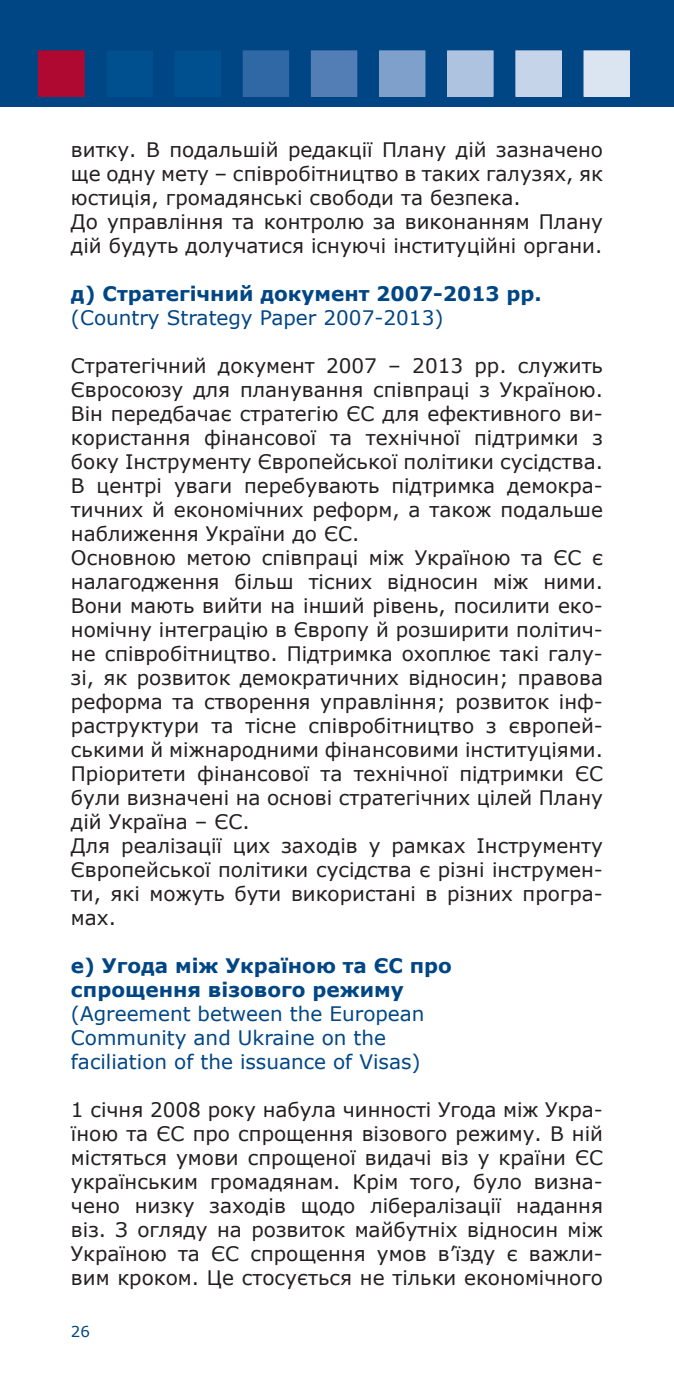
<style>
.page{position:relative;width:674px;height:1382px;background:#fff}
.page>*{position:absolute;margin:0;border:0;box-sizing:border-box;transform-origin:0 0}
.t1{font:20px/24px "Verdana";color:#231f20}
.t2{font:20px/24px "Verdana";color:#004685}
.t3{font:700 20px/24px "Verdana";color:#004685}
.t4{font:15px "Verdana";color:#004685}
</style>
<div class="page">
<div style="left:0;top:0;width:673px;height:106px;background:#004685"></div>
<div style="left:39px;top:51px;width:45px;height:45px;background:#b00931"></div>
<div style="left:38px;top:51px;width:46px;height:46px;border:1px solid #b00932"></div>
<div style="left:107px;top:51px;width:45px;height:45px;background:#00508f"></div>
<div style="left:175px;top:51px;width:45px;height:45px;background:#00508f"></div>
<div style="left:243px;top:51px;width:45px;height:45px;background:#3068a5"></div>
<div style="left:243px;top:51px;width:46px;height:46px;border:1px solid #3068a5"></div>
<div style="left:311px;top:51px;width:45px;height:45px;background:#527eb5"></div>
<div style="left:311px;top:51px;width:46px;height:46px;border:1px solid #527eb5"></div>
<div style="left:379px;top:51px;width:45px;height:45px;background:#7ea0cb"></div>
<div style="left:379px;top:51px;width:46px;height:46px;border:1px solid #7ea0cb"></div>
<div style="left:447px;top:51px;width:46px;height:45px;background:#aec3e0"></div>
<div style="left:447px;top:51px;width:46px;height:46px;border:1px solid #aec3e0"></div>
<div style="left:515px;top:51px;width:46px;height:45px;background:#c5d4e8"></div>
<div style="left:515px;top:51px;width:46px;height:46px;border:1px solid #c5d4e8"></div>
<div style="left:583px;top:51px;width:46px;height:45px;background:#dbe5f2"></div>
<div style="left:583px;top:51px;width:46px;height:46px;border:1px solid #dbe5f2"></div>
<p class="t1" style="left:71px;top:137px;width:533px">витку. В подальшій редакції Плану дій зазначено ще одну мету – співробітництво в таких галузях, як юстиція, громадянські свободи та безпека.<br>До управління та контролю за виконанням Плану дій будуть долучатися існуючі інституційні органи.</p>
<p class="t3" style="left:71px;top:281px;width:472px">д) Стратегічний документ 2007-2013 рр.</p>
<p class="t2" style="left:71px;top:305px;width:374px">(Country Strategy Paper 2007-2013)</p>
<p class="t1" style="left:71px;top:353px;width:533px">Стратегічний документ 2007 – 2013 рр. служить Євросоюзу для планування співпраці з Україною.<br>Він передбачає стратегію ЄС для ефективного ви&shy;користання фінансової та технічної підтримки з боку Інструменту Європейської політики сусідства.<br>В центрі уваги перебувають підтримка демокра&shy;тичних й економічних реформ, а також подальше наближення України до ЄС.<br>Основною метою співпраці між Україною та ЄС є налагодження більш тісних відносин між ними.<br>Вони мають вийти на інший рівень, посилити еко&shy;номічну інтеграцію в Європу й розширити політич&shy;не співробітництво. Підтримка охоплює такі галу&shy;зі, як розвиток демократичних відносин; правова реформа та створення управління; розвиток інф&shy;раструктури та тісне співробітництво з європей&shy;ськими й міжнародними фінансовими інституціями.<br>Пріоритети фінансової та технічної підтримки ЄС були визначені на основі стратегічних цілей Плану дій Україна – ЄС.<br>Для реалізації цих заходів у рамках Інструменту Європейської політики сусідства є різні інструмен&shy;ти, які можуть бути використані в різних програ&shy;мах.</p>
<p class="t3" style="left:71px;top:953px;width:382px">е) Угода між Україною та ЄС про спрощення візового режиму</p>
<p class="t2" style="left:71px;top:1001px;width:355px">(Agreement between the European<br>Community and Ukraine on the faciliation of the issuance of Visas)</p>
<p class="t1" style="left:71px;top:1097px;width:533px;text-align:justify">1 січня 2008 року набула чинності Угода між Укра&shy;їною та ЄС про спрощення візового режиму. В ній містяться умови спрощеної видачі віз у країни ЄС українським громадянам. Крім того, було визна&shy;чено низку заходів щодо лібералізації надання віз. З огляду на розвиток майбутніх відносин між Україною та ЄС спрощення умов в’їзду є важли&shy;вим кроком. Це стосується не тільки економічного</p>
<p class="t4" style="left:71px;top:1322px;width:21px">26</p>
</div>
